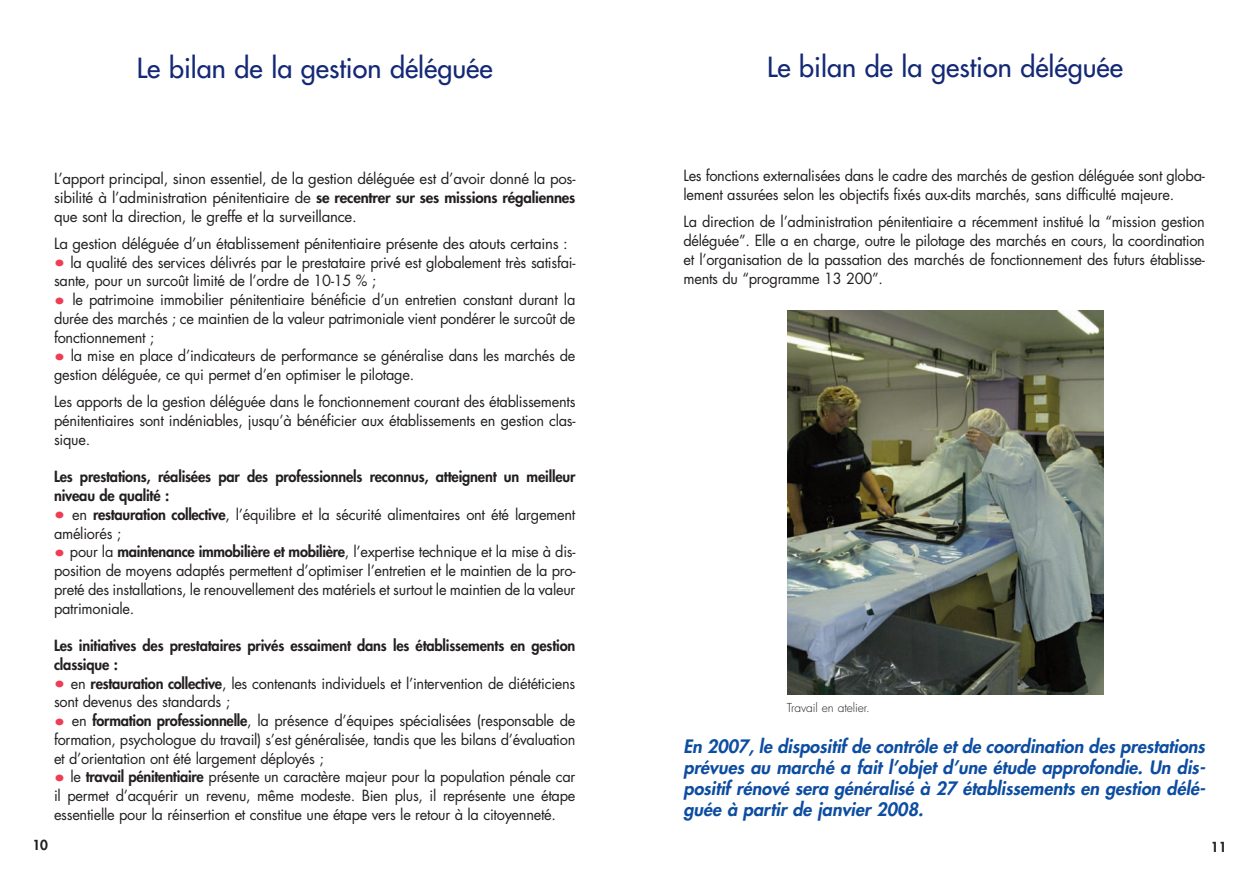
<style>
.page{position:relative;width:1259px;height:893px;background:#fff}
.page>*{position:absolute;margin:0;border:0;box-sizing:border-box;transform-origin:0 0}
.t1{font:27px "Futura";color:#142975}
.t2{font:italic 800 18px/21px "Futura";color:#0d4da1;text-align:justify}
.t3{font:15px/18.8px "Futura";letter-spacing:-.02em;color:#231f20}
.t4{font:800 13.5px "Futura";color:#231f20}
.t5{font:300 12px "Futura";letter-spacing:-.005em;color:#231f20}
.s1{font-weight:800}
.s2{font-weight:800;font-size:27px;color:#ee3d56}
</style>
<div class="page">
<img style="left:787px;top:310px;width:316px;height:384px">
<h1 class="t1" style="left:137px;top:55px;width:357px">Le bilan de la gestion déléguée</h1>
<h1 class="t1" style="left:767px;top:54px;width:357px">Le bilan de la gestion déléguée</h1>
<p class="t3" style="left:54px;top:170px;width:523px;text-align:justify">L’apport principal, sinon essentiel, de la gestion déléguée est d’avoir donné la pos&shy;sibilité à l’administration pénitentiaire de <span class="s1">se recentrer sur ses missions régaliennes </span>que sont la direction, le greffe et la surveillance.</p>
<p class="t3" style="left:54px;top:235px;width:523px">La gestion déléguée d’un établissement pénitentiaire présente des atouts certains : <span class="s2">.</span> la qualité des services délivrés par le prestataire privé est globalement très satisfai&shy;sante, pour un surcoût limité de l’ordre de 10-15 % ;<br><span class="s2">.</span> le patrimoine immobilier pénitentiaire bénéficie d’un entretien constant durant la durée des marchés ; ce maintien de la valeur patrimoniale vient pondérer le surcoût de fonctionnement ;<br><span class="s2">.</span> la mise en place d’indicateurs de performance se généralise dans les marchés de gestion déléguée, ce qui permet d’en optimiser le pilotage.</p>
<p class="t3" style="left:54px;top:394px;width:523px;text-align:justify">Les apports de la gestion déléguée dans le fonctionnement courant des établissements pénitentiaires sont indéniables, jusqu’à bénéficier aux établissements en gestion clas&shy;sique.</p>
<p class="t3" style="left:54px;top:469px;width:523px"><span class="s1">Les prestations, réalisées par des professionnels reconnus, atteignent un meilleur niveau de qualité :<br></span><span class="s2">.</span> en <span class="s1">restauration collective</span>, l’équilibre et la sécurité alimentaires ont été largement améliorés ;<br><span class="s2">.</span> pour la <span class="s1">maintenance immobilière et mobilière</span>, l’expertise technique et la mise à dis&shy;position de moyens adaptés permettent d’optimiser l’entretien et le maintien de la pro&shy;preté des installations, le renouvellement des matériels et surtout le maintien de la valeur patrimoniale.</p>
<p class="t3" style="left:54px;top:637px;width:523px"><span class="s1">Les initiatives des prestataires privés essaiment dans les établissements en gestion classique :<br></span><span class="s2">.</span> en <span class="s1">restauration collective</span>, les contenants individuels et l’intervention de diététiciens sont devenus des standards ;<br><span class="s2">.</span> en <span class="s1">formation professionnelle</span>, la présence d’équipes spécialisées (responsable de formation, psychologue du travail) s’est généralisée, tandis que les bilans d’évaluation et d’orientation ont été largement déployés ;<br><span class="s2">.</span> le <span class="s1">travail pénitentiaire</span> présente un caractère majeur pour la population pénale car il permet d’acquérir un revenu, même modeste. Bien plus, il représente une étape essentielle pour la réinsertion et constitue une étape vers le retour à la citoyenneté.</p>
<p class="t3" style="left:683px;top:168px;width:523px">Les fonctions externalisées dans le cadre des marchés de gestion déléguée sont globa&shy;lement assurées selon les objectifs fixés aux-dits marchés, sans difficulté majeure.</p>
<p class="t3" style="left:683px;top:214px;width:523px;text-align:justify">La direction de l’administration pénitentiaire a récemment institué la “mission gestion déléguée”. Elle a en charge, outre le pilotage des marchés en cours, la coordination et l’organisation de la passation des marchés de fonctionnement des futurs établisse&shy;ments du “programme 13 200”.</p>
<p class="t5" style="left:786px;top:702px;width:84px">Travail en atelier.</p>
<p class="t2" style="left:683px;top:737px;width:523px">En 2007, le dispositif de contrôle et de coordination des prestations prévues au marché a fait l’objet d’une étude approfondie. Un dis&shy;positif rénové sera généralisé à 27 établissements en gestion délé&shy;guée à partir de janvier 2008.</p>
<p class="t4" style="left:32px;top:839px;width:17px">10</p>
<p class="t4" style="left:1211px;top:840px;width:17px">11</p>
</div>
